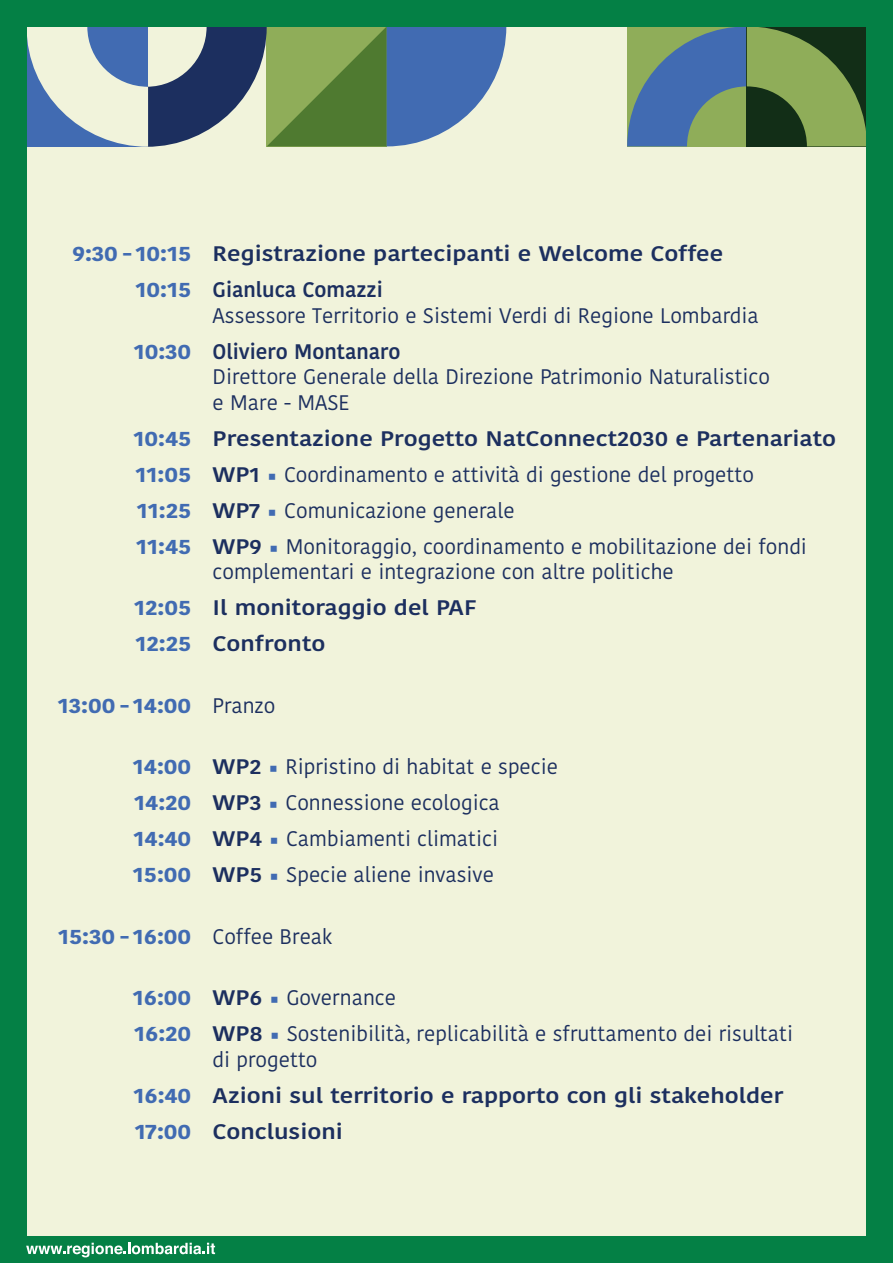
<style>
.page{position:relative;width:893px;height:1263px;background:#f1f3db}
.page>*{position:absolute;margin:0;border:0;box-sizing:border-box;transform-origin:0 0}
.t1{font:21px "Kohinoor Telugu";color:#1c2f5f}
.t2{font:600 21px "Kohinoor Telugu";color:#1c2f5f;scale:1.15 1}
.t3{font:600 21px "Kohinoor Telugu";color:#1c2f5f}
.t4{font:700 21px "Kohinoor Telugu";color:#416bb2;scale:1.15 1}
.s1{font-weight:700;color:#416bb2}
.s2{font-weight:600}
.s3{font-family:"Titillium";color:#416bb2}
.s4{font-weight:400;color:#1c2f5f}
</style>
<div class="page">
<svg style="left:28px;top:28px;width:478px;height:119px"></svg>
<svg style="left:627px;top:28px;width:238px;height:118px;background:#5e7f65"></svg>
<div style="left:0;top:0;width:893px;height:1263px;border:27px solid #048045"></div>
<svg style="left:26px;top:1243px;width:189px;height:14px;background:#59ab84"></svg>
<p class="t2" style="left:72px;top:242px;width:567px"><span class="s1">9:30 - 10:15</span> Registrazione partecipanti e Welcome Coffee</p>
<p class="t3" style="left:135px;top:278px;width:249px"><span class="s1">10:15</span> Gianluca Comazzi</p>
<p class="t1" style="left:213px;top:303px;width:548px">Assessore Territorio e Sistemi Verdi di Regione Lombardia</p>
<p class="t3" style="left:134px;top:339px;width:268px"><span class="s1">10:30</span> Oliviero Montanaro</p>
<p class="t1" style="left:213px;top:365px;width:559px">Direttore Generale della Direzione Patrimonio Naturalistico</p>
<p class="t1" style="left:213px;top:390px;width:138px">e Mare - MASE</p>
<p class="t2" style="left:133px;top:426px;width:613px"><span class="s1">10:45</span> Presentazione Progetto NatConnect2030 e Partenariato</p>
<p class="t1" style="left:135px;top:462px;width:620px"><span class="s1">11:05</span> <span class="s2">WP1</span> <span class="s3">•</span> Coordinamento e attività di gestione del progetto</p>
<p class="t1" style="left:137px;top:498px;width:379px"><span class="s1">11:25</span> <span class="s2">WP7</span> <span class="s3">•</span> Comunicazione generale</p>
<p class="t1" style="left:136px;top:534px;width:672px"><span class="s1">11:45</span> <span class="s2">WP9</span> <span class="s3">•</span> Monitoraggio, coordinamento e mobilitazione dei fondi</p>
<p class="t1" style="left:213px;top:560px;width:463px">complementari e integrazione con altre politiche</p>
<p class="t2" style="left:134px;top:596px;width:299px"><span class="s1">12:05</span> Il monitoraggio del PAF</p>
<p class="t2" style="left:135px;top:632px;width:167px"><span class="s1">12:25</span> Confronto</p>
<p class="t4" style="left:58px;top:693px;width:191px">13:00 - 14:00 <span class="s4">Pranzo</span></p>
<p class="t1" style="left:133px;top:755px;width:427px"><span class="s1">14:00</span> <span class="s2">WP2</span> <span class="s3">•</span> Ripristino di habitat e specie</p>
<p class="t1" style="left:134px;top:791px;width:367px"><span class="s1">14:20</span> <span class="s2">WP3</span> <span class="s3">•</span> Connessione ecologica</p>
<p class="t1" style="left:134px;top:827px;width:366px"><span class="s1">14:40</span> <span class="s2">WP4</span> <span class="s3">•</span> Cambiamenti climatici</p>
<p class="t1" style="left:133px;top:863px;width:363px"><span class="s1">15:00</span> <span class="s2">WP5</span> <span class="s3">•</span> Specie aliene invasive</p>
<p class="t4" style="left:58px;top:924px;width:240px">15:30 - 16:00 <span class="s4">Coffee Break</span></p>
<p class="t1" style="left:133px;top:986px;width:265px"><span class="s1">16:00</span> <span class="s2">WP6</span> <span class="s3">•</span> Governance</p>
<p class="t1" style="left:134px;top:1022px;width:660px"><span class="s1">16:20</span> <span class="s2">WP8</span> <span class="s3">•</span> Sostenibilità, replicabilità e sfruttamento dei risultati</p>
<p class="t1" style="left:213px;top:1047px;width:106px">di progetto</p>
<p class="t2" style="left:133px;top:1083px;width:567px"><span class="s1">16:40</span> Azioni sul territorio e rapporto con gli stakeholder</p>
<p class="t2" style="left:135px;top:1119px;width:182px"><span class="s1">17:00</span> Conclusioni</p>
</div>
